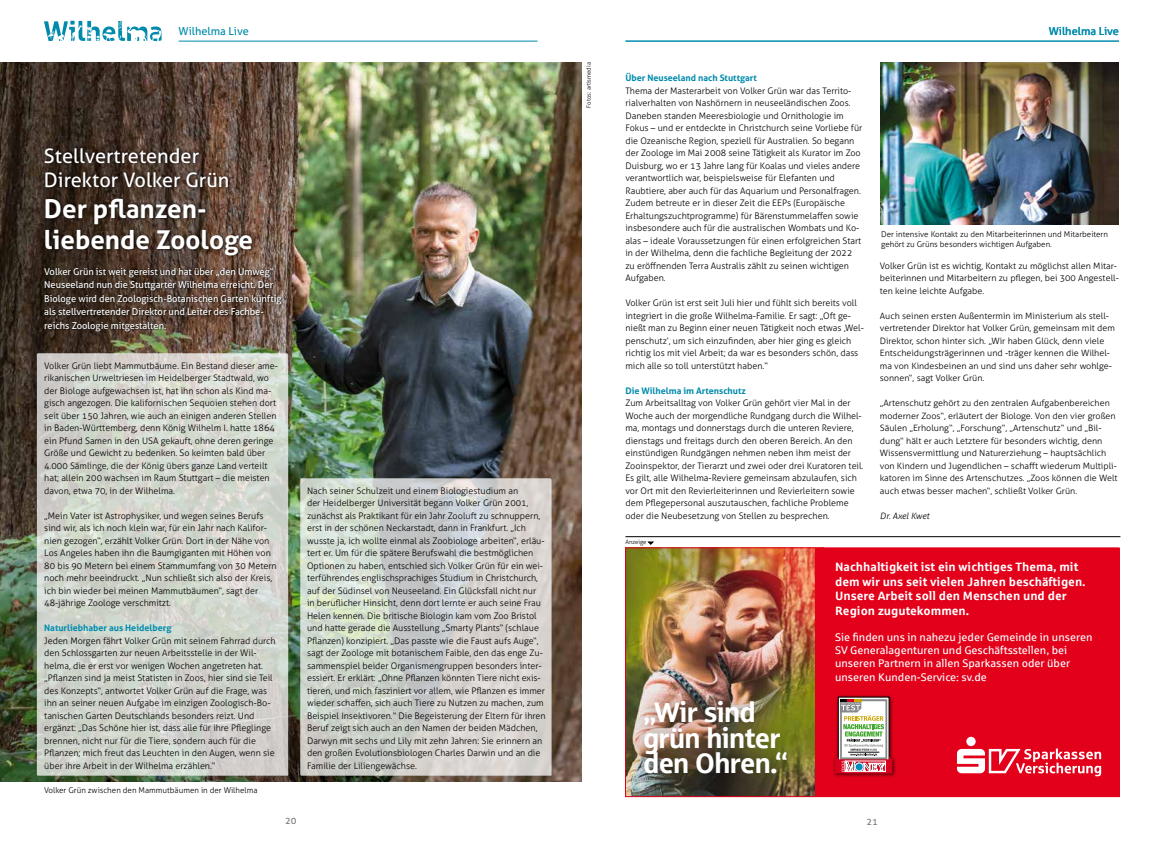
<style>
.page{position:relative;width:1163px;height:842px;background:#fff}
.page>*{position:absolute;margin:0;border:0;box-sizing:border-box;transform-origin:0 0}
.t1{font:28.2px/25.4px "Sparkasse Head";color:#fff}
.t2{font:700 26px/31.2px "Aller";color:#fff}
.t3{font:20px/24px "Aller";color:#fff}
.t4{font:700 12.1px/14.5px "Sparkasse Rg";color:#fff}
.t5{font:11.1px/13.1px "Sparkasse Rg";color:#fff}
.t6{font:11px "Aller";color:#008bad}
.t7{font:9.5px/13.5px "Aller";letter-spacing:-.005em;color:#fff}
.t8{font:9.5px "Aller";color:#7b7c7e}
.t9{font:300 9px/12.5px "Aller";color:#000}
.t10{font:700 9px "Aller";color:#008bad}
.t11{font:300 8.7px/12.5px "Aller";color:#000}
.t12{font:italic 300 8.7px "Aller";color:#000}
.t13{font:300 8px/9.6px "Aller";color:#000}
.t14{font:300 6px "Aller";color:#000}
.s1{font-size:8.7px}
</style>
<div class="page">
<img style="left:0;top:62px;width:581px;height:719px">
<svg style="left:300px;top:478px;width:251px;height:298px;background:#d1d3cd"></svg>
<svg style="left:37px;top:353px;width:251px;height:423px;background:#d2d5cd"></svg>
<div style="left:43px;top:145px;width:213px;height:114px;background:#000;opacity:.81"></div>
<div style="left:44px;top:267px;width:239px;height:65px;background:#000;opacity:.81"></div>
<img style="left:627px;top:549px;width:187px;height:246px">
<div style="left:814px;top:548px;width:304px;height:249px;background:#e2001a"></div>
<div style="left:966px;top:737px;width:9px;height:9px;background:#fff;border-radius:50%"></div>
<svg style="left:957px;top:748px;width:143px;height:28px"></svg>
<div style="left:630px;top:688px;width:170px;height:99px;background:#000;opacity:.35"></div>
<div style="left:832px;top:694px;width:64px;height:84px;background:#000;opacity:.7"></div>
<svg style="left:835px;top:697px;width:57px;height:76px;background:#c3a79f"></svg>
<div style="left:625px;top:547px;width:494px;height:250px;border:1px solid #e2001a"></div>
<svg style="left:647px;top:541px;width:6px;height:4px"></svg>
<hr style="left:625px;top:536px;width:495px;height:1px;background:#000">
<img style="left:880px;top:62px;width:238px;height:163px">
<hr style="left:625px;top:41px;width:493px;height:1px;background:#008bad">
<svg style="left:44px;top:21px;width:117px;height:20px"></svg>
<hr style="left:178px;top:41px;width:359px;height:1px;background:#008bad">
<p class="t6" style="left:178px;top:24px;width:72px">Wilhelma Live</p>
<p class="t6" style="left:1048px;top:24px;width:72px">Wilhelma Live</p>
<h3 class="t3" style="left:44px;top:144px;width:187px">Stellvertretender<br>Direktor Volker Grün</h3>
<h2 class="t2" style="left:44px;top:193px;width:211px">Der pflanzen&shy;liebende Zoologe</h2>
<p class="t7" style="left:44px;top:265px;width:239px">Volker Grün ist weit gereist und hat über „den Umweg“ Neuseeland nun die Stuttgarter Wilhelma erreicht. Der Biologe wird den Zoologisch-Botanischen Garten künftig als stellvertretender Direktor und Leiter des Fachbe&shy;reichs Zoologie mitgestalten.</p>
<p class="t9" style="left:44px;top:359px;width:235px">Volker Grün liebt Mammutbäume. Ein Bestand dieser ame&shy;rikanischen Urweltriesen im Heidelberger Stadtwald, wo der Biologe aufgewachsen ist, hat ihn schon als Kind ma&shy;gisch angezogen. Die kalifornischen Sequoien stehen dort seit über 150 Jahren, wie auch an einigen anderen Stellen in Baden-Württemberg, denn König Wilhelm I. hatte 1864 ein Pfund Samen in den USA gekauft, ohne deren geringe Größe und Gewicht zu bedenken. So keimten bald über 4.000 Sämlinge, die der König übers ganze Land verteilt hat; allein 200 wachsen im Raum Stuttgart – die meisten davon, etwa 70, in der Wilhelma.</p>
<p class="t9" style="left:44px;top:509px;width:234px">„Mein Vater ist Astrophysiker, und wegen seines Berufs sind wir, als ich noch klein war, für ein Jahr nach Kalifor&shy;nien gezogen“, erzählt Volker Grün. Dort in der Nähe von Los Angeles haben ihn die Baumgiganten mit Höhen von 80 bis 90 Metern bei einem Stammumfang von 30 Metern noch mehr beeindruckt. „Nun schließt sich also der Kreis, ich bin wieder bei meinen Mammutbäumen“, sagt der 48-jährige Zoologe verschmitzt.</p>
<p class="t10" style="left:44px;top:622px;width:129px">Naturliebhaber aus Heidelberg</p>
<p class="t9" style="left:44px;top:634px;width:233px">Jeden Morgen fährt Volker Grün mit seinem Fahrrad durch den Schlossgarten zur neuen Arbeitsstelle in der Wil&shy;helma, die er erst vor wenigen Wochen angetreten hat. „Pflanzen sind ja meist Statisten in Zoos, hier sind sie Teil des Konzepts“, antwortet Volker Grün auf die Frage, was ihn an seiner neuen Aufgabe im einzigen Zoologisch-Bo&shy;tanischen Garten Deutschlands besonders reizt. Und ergänzt: „Das Schöne hier ist, dass alle für ihre Pfleglinge brennen, nicht nur für die Tiere, sondern auch für die Pflanzen; mich freut das Leuchten in den Augen, wenn sie über ihre Arbeit in der Wilhelma erzählen.“</p>
<p class="t13" style="left:44px;top:786px;width:215px">Volker Grün zwischen den Mammutbäumen in der Wilhelma</p>
<p class="t9" style="left:307px;top:484px;width:240px">Nach seiner Schulzeit und einem Biologiestudium an<br>der Heidelberger Universität begann Volker Grün 2001, zunächst als Praktikant für ein Jahr Zooluft zu schnuppern, erst in der schönen Neckarstadt, dann in Frankfurt. „Ich wusste ja, ich wollte einmal als Zoobiologe arbeiten“, erläu&shy;tert er. Um für die spätere Berufswahl die bestmöglichen Optionen zu haben, entschied sich Volker Grün für ein wei&shy;terführendes englischsprachiges Studium in Christchurch, auf der Südinsel von Neuseeland. Ein Glücksfall nicht nur in beruflicher Hinsicht, denn dort lernte er auch seine Frau Helen kennen. Die britische Biologin kam vom Zoo Bristol und hatte gerade die Ausstellung „Smarty Plants“ (schlaue Pflanzen) konzipiert. „Das passte wie die Faust aufs Auge“, sagt der Zoologe mit botanischem Faible, den das enge Zu&shy;sammenspiel beider Organismengruppen besonders inter&shy;essiert. Er erklärt: „Ohne Pflanzen könnten Tiere nicht exis&shy;tieren, und mich fasziniert vor allem, wie Pflanzen es immer wieder schaffen, sich auch Tiere zu Nutzen zu machen, zum Beispiel Insektivoren.“ Die Begeisterung der Eltern für ihren Beruf zeigt sich auch an den Namen der beiden Mädchen, Darwyn mit sechs und Lily mit zehn Jahren: Sie erinnern an den großen Evolutionsbiologen Charles Darwin und an die Familie der Liliengewächse.</p>
<p class="t14" style="left:585px;top:108px;width:47px;rotate:-90deg">Fotos: artismedia</p>
<p class="t10" style="left:625px;top:72px;width:133px">Über Neuseeland nach Stuttgart</p>
<p class="t9" style="left:625px;top:84px;width:238px">Thema der Masterarbeit von Volker Grün war das Territo&shy;rialverhalten von Nashörnern in neuseeländischen Zoos.<br>Daneben standen Meeresbiologie und Ornithologie im Fokus – und er entdeckte in Christchurch seine Vorliebe für die Ozeanische Region, speziell für Australien. So begann der Zoologe im Mai 2008 seine Tätigkeit als Kurator im Zoo Duisburg, wo er 13 Jahre lang für Koalas und vieles andere verantwortlich war, beispielsweise für Elefanten und Raubtiere, aber auch für das Aquarium und Personalfragen.<br>Zudem betreute er in dieser Zeit die EEPs (Europäische Erhaltungszuchtprogramme) für Bärenstummelaffen sowie insbesondere auch für die australischen Wombats und Ko&shy;alas – ideale Voraussetzungen für einen erfolgreichen Start in der Wilhelma, denn die fachliche Begleitung der 2022 zu eröffnenden Terra Australis zählt zu seinen wichtigen Aufgaben.</p>
<p class="t9" style="left:625px;top:297px;width:240px">Volker Grün ist erst seit Juli hier und fühlt sich bereits voll integriert in die große Wilhelma-Familie. Er sagt: „Oft ge&shy;nießt man zu Beginn einer neuen Tätigkeit noch etwas ‚Wel&shy;penschutz‘, um sich einzufinden, aber hier ging es gleich richtig los mit viel Arbeit; da war es besonders schön, dass mich alle so toll unterstützt haben.“</p>
<p class="t10" style="left:625px;top:385px;width:122px">Die Wilhelma im Artenschutz</p>
<p class="t9" style="left:625px;top:397px;width:239px">Zum Arbeitsalltag von Volker Grün gehört vier Mal in der Woche auch der morgendliche Rundgang durch die Wilhel&shy;ma, montags und donnerstags durch die unteren Reviere, dienstags und freitags durch den oberen Bereich. An den einstündigen Rundgängen nehmen neben ihm meist der Zooinspektor, der Tierarzt und zwei oder drei Kuratoren teil.<br>Es gilt, alle Wilhelma-Reviere gemeinsam abzulaufen, sich vor Ort mit den Revierleiterinnen und Revierleitern sowie dem Pflegepersonal auszutauschen, fachliche Probleme oder die Neubesetzung von Stellen zu besprechen.</p>
<p class="t14" style="left:625px;top:539px;width:23px">Anzeige</p>
<p class="t13" style="left:881px;top:230px;width:228px">Der intensive Kontakt zu den Mitarbeiterinnen und Mitarbeitern gehört zu Grüns besonders wichtigen Aufgaben.</p>
<p class="t9" style="left:879px;top:259px;width:239px">Volker Grün ist es wichtig, Kon<span class="s1">takt zu möglichst allen Mitar-</span></p>
<p class="t11" style="left:879px;top:272px;width:240px">beiterinnen und Mitarbeitern zu pflegen, bei 300 Angestell&shy;ten keine leichte Aufgabe.</p>
<p class="t11" style="left:879px;top:309px;width:236px">Auch seinen ersten Außentermin im Ministerium als stell&shy;vertretender Direktor hat Volker Grün, gemeinsam mit dem Direktor, schon hinter sich. „Wir haben Glück, denn viele Entscheidungsträgerinnen und -träger kennen die Wilhel&shy;ma von Kindesbeinen an und sind uns daher sehr wohlge&shy;sonnen“, sagt Volker Grün.</p>
<p class="t11" style="left:879px;top:397px;width:239px">„Artenschutz gehört zu den zentralen Aufgabenbereichen moderner Zoos“, erläutert der Biologe. Von den vier großen Säulen „Erholung“, „Forschung“, „Artenschutz“ und „Bil&shy;dung“ hält er auch Letztere für besonders wichtig, denn Wissensvermittlung und Naturerziehung – hauptsächlich von Kindern und Jugendlichen – schafft wiederum Multipli&shy;katoren im Sinne des Artenschutzes. „Zoos können die Welt auch etwas besser machen“, schließt Volker Grün.</p>
<p class="t12" style="left:879px;top:510px;width:51px">Dr. Axel Kwet</p>
<h1 class="t1" style="left:643px;top:698px;width:146px">„Wir sind grün hinter den Ohren.“</h1>
<h3 class="t4" style="left:835px;top:559px;width:252px">Nachhaltigkeit ist ein wichtiges Thema, mit dem wir uns seit vielen Jahren beschäftigen.<br>Unsere Arbeit soll den Menschen und der Region zugutekommen.</h3>
<p class="t5" style="left:835px;top:630px;width:259px">Sie finden uns in nahezu jeder Gemeinde in unseren SV Generalagenturen und Geschäftsstellen, bei unseren Partnern in allen Sparkassen oder über unseren Kunden-Service: sv.de</p>
<p class="t8" style="left:285px;top:815px;width:13px">20</p>
<p class="t8" style="left:866px;top:815px;width:13px">21</p>
</div>
